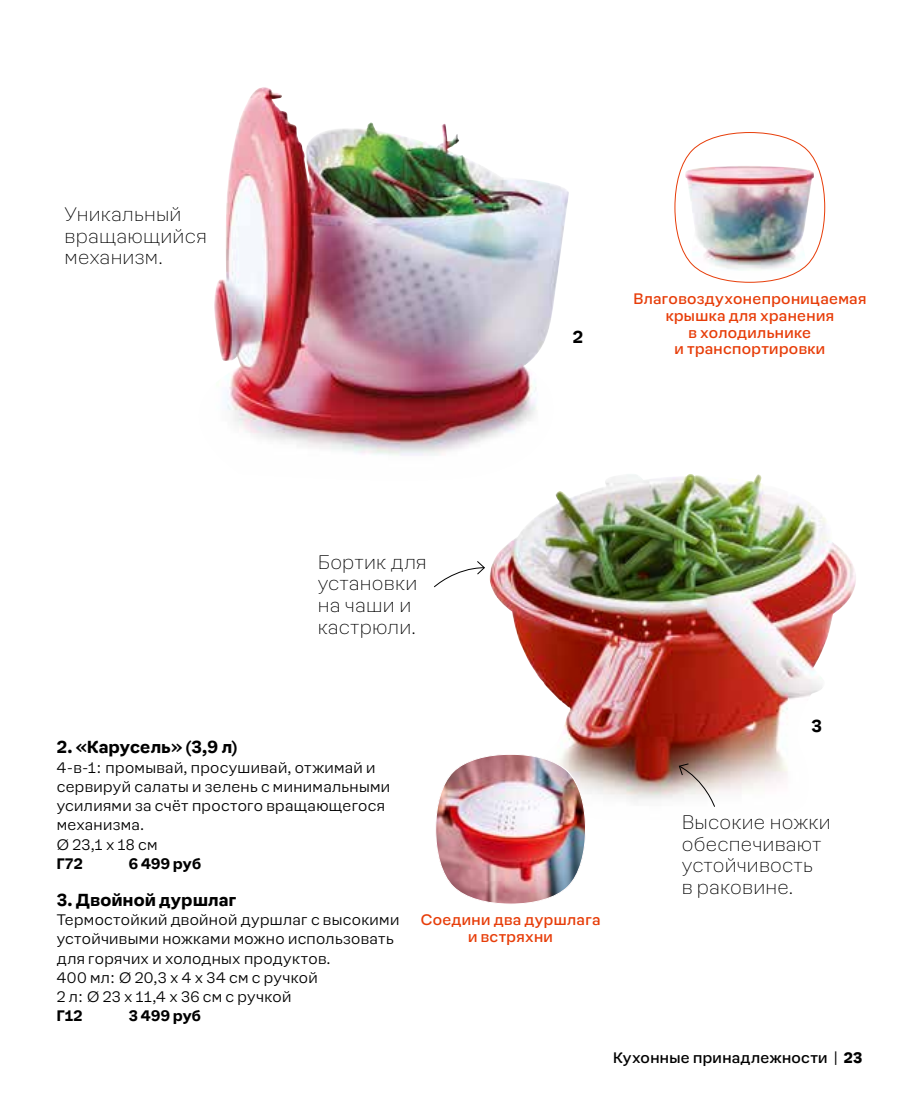
<style>
.page{position:relative;width:919px;height:1106px;background:#fff}
.page>*{position:absolute;margin:0;border:0;box-sizing:border-box;transform-origin:0 0}
.t1{font:100 18px/21.6px "Earl Sans";letter-spacing:.015em;color:#000}
.t2{font:700 16px "Earl Sans";letter-spacing:.025em;color:#000}
.t3{font:300 14px/19.2px "Earl Sans";letter-spacing:.025em;color:#000}
.t4{font:14px/16.8px "Earl Sans";letter-spacing:.025em;color:#e73d09;text-align:center}
.t5{font:14px "Earl Sans";letter-spacing:.03em;color:#000}
.t6{font:700 14px "Earl Sans";letter-spacing:.02em;color:#000}
.s1{font-weight:900}
</style>
<div class="page">
<img style="left:214px;top:87px;width:355px;height:369px">
<img style="left:489px;top:474px;width:335px;height:328px">
<img style="left:674px;top:132px;width:151px;height:151px">
<img style="left:435px;top:753px;width:151px;height:151px">
<svg style="left:434px;top:561px;width:51px;height:27px"></svg>
<svg style="left:678px;top:762px;width:37px;height:45px"></svg>
<p class="t1" style="left:65px;top:202px;width:143px">Уникальный вращающийся механизм.</p>
<p class="t2" style="left:573px;top:323px;width:12px">2</p>
<p class="t4" style="left:633px;top:289px;width:234px">Влаговоздухонепроницаемая крышка для хранения<br>в холодильнике<br>и транспортировки</p>
<p class="t1" style="left:317px;top:550px;width:110px">Бортик для установки на чаши и кастрюли.</p>
<p class="t2" style="left:57px;top:733px;width:182px">2. «Карусель» (3,9 л)</p>
<p class="t3" style="left:57px;top:756px;width:335px">4-в-1: промывай, просушивай, отжимай и сервируй салаты и зелень с минимальными усилиями за счёт простого вращающегося механизма.<br>Ø 23,1 x 18 см</p>
<p class="t6" style="left:57px;top:851px;width:27px">Г72</p>
<p class="t6" style="left:129px;top:851px;width:74px">6 499 руб</p>
<p class="t2" style="left:57px;top:886px;width:181px">3. Двойной дуршлаг</p>
<p class="t3" style="left:57px;top:909px;width:344px">Термостойкий двойной дуршлаг с высокими устойчивыми ножками можно использовать для горячих и холодных продуктов.<br>400 мл: Ø 20,3 x 4 х 34 см с ручкой<br>2 л: Ø 23 x 11,4 х 36 см с ручкой</p>
<p class="t6" style="left:57px;top:1003px;width:27px">Г12</p>
<p class="t6" style="left:129px;top:1003px;width:74px">3 499 руб</p>
<p class="t4" style="left:420px;top:910px;width:181px">Соедини два дуршлага и встряхни</p>
<p class="t2" style="left:811px;top:711px;width:12px">3</p>
<p class="t1" style="left:681px;top:810px;width:151px">Высокие ножки обеспечивают устойчивость<br>в раковине.</p>
<p class="t5" style="left:613px;top:1046px;width:250px">Кухонные принадлежности | <span class="s1">23</span></p>
</div>
